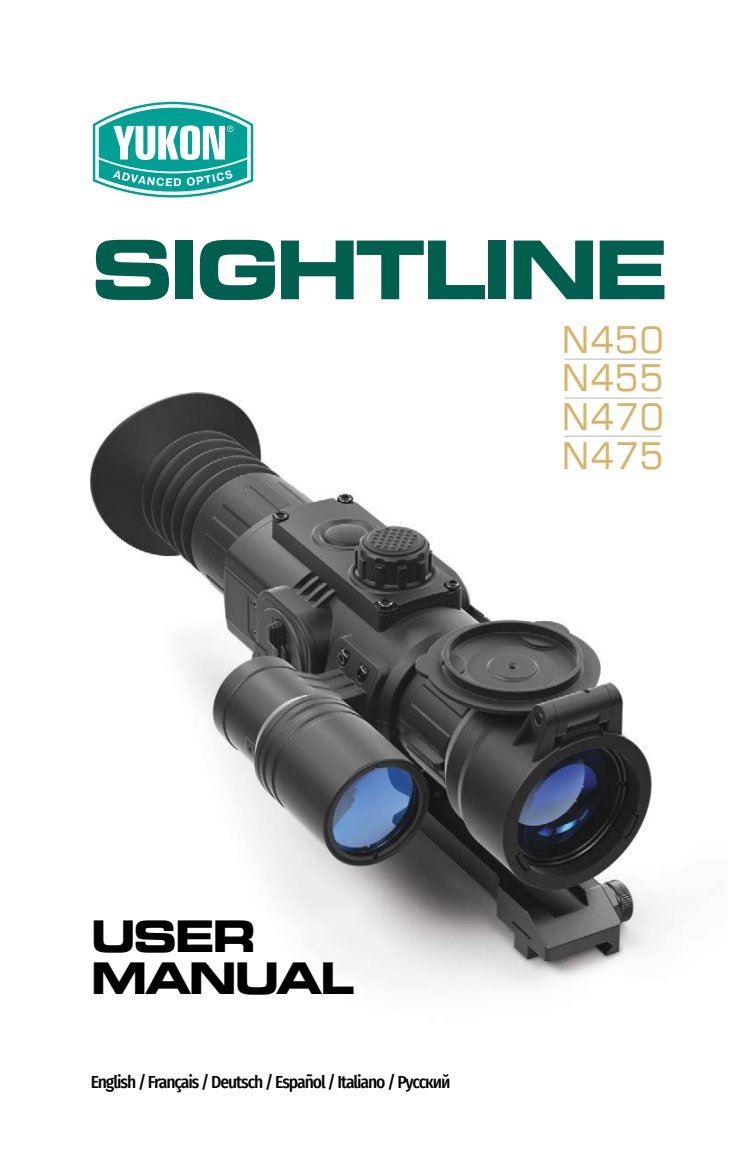
<style>
.page{position:relative;width:730px;height:1170px;background:#fff}
.page>*{position:absolute;margin:0;border:0;box-sizing:border-box;transform-origin:0 0}
.t1{font:700 expanded 80.75px "Square 721 TL";letter-spacing:-.06em;color:#005f4f}
.t2{font:700 expanded 43px/41.5px "Square 721 TL";letter-spacing:-.06em;color:#000}
.t3{font:36.5px/38.8px "Square 721 TL";color:#d7b469;text-align:justify}
.t4{font:500 17.5px "Fira Sans Condensed";letter-spacing:-.06em;color:#000}
</style>
<div class="page">
<img style="left:90px;top:393px;width:572px;height:593px">
<svg style="left:93px;top:102px;width:160px;height:95px"></svg>
<hr style="left:564px;top:358px;width:98px;height:2px;background:#c5c6c6">
<hr style="left:564px;top:397px;width:98px;height:1px;background:#c5c6c6">
<hr style="left:564px;top:435px;width:98px;height:2px;background:#c5c6c6">
<h1 class="t1" style="left:91px;top:220px;width:580px">SIGHTLINE</h1>
<h3 class="t3" style="left:562px;top:319px;width:104px">N450<br>N455<br>N470<br>N475</h3>
<h2 class="t2" style="left:91px;top:915px;width:265px">USER<br>MANUAL</h2>
<p class="t4" style="left:91px;top:1067px;width:361px">English / Français / Deutsch / Español / Italiano / Русский</p>
</div>
